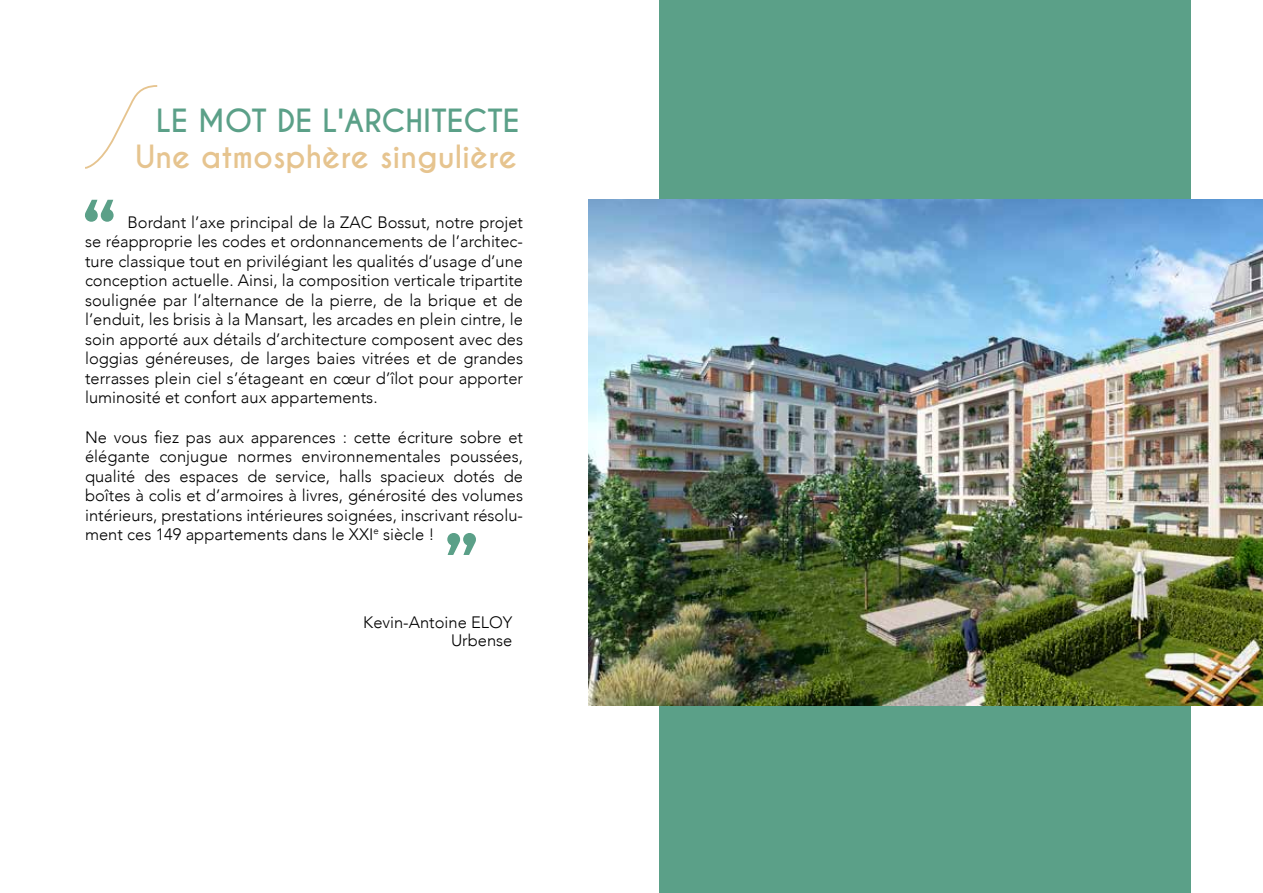
<style>
.page{position:relative;width:1263px;height:893px;background:#fff}
.page>*{position:absolute;margin:0;border:0;box-sizing:border-box;transform-origin:0 0}
.t1{font:700 30px "Caviar Dreams";color:#e6c48f}
.t2{font:700 30px "Caviar Dreams";color:#5ba088}
.t3{font:300 16.5px/19.5px "Avenir";color:#000;text-align:justify}
</style>
<div class="page">
<div style="left:659px;top:0;width:532px;height:893px;background:#5ba088"></div>
<img style="left:589px;top:200px;width:674px;height:505px">
<svg style="left:85px;top:85px;width:73px;height:84px"></svg>
<svg style="left:85px;top:199px;width:29px;height:23px"></svg>
<svg style="left:447px;top:533px;width:29px;height:22px"></svg>
<h1 class="t2" style="left:156px;top:107px;width:365px">LE MOT DE L'ARCHITECTE</h1>
<h1 class="t1" style="left:135px;top:143px;width:384px">Une atmosphère singulière</h1>
<p class="t3" style="left:85px;top:213px;width:440px;text-indent:43px">Bordant l’axe principal de la ZAC Bossut, notre projet se réapproprie les codes et ordonnancements de l’architec&shy;ture classique tout en privilégiant les qualités d’usage d’une conception actuelle. Ainsi, la composition verticale tripartite soulignée par l’alternance de la pierre, de la brique et de l’enduit, les brisis à la Mansart, les arcades en plein cintre, le soin apporté aux détails d’architecture composent avec des loggias généreuses, de larges baies vitrées et de grandes terrasses plein ciel s’étageant en cœur d’îlot pour apporter luminosité et confort aux appartements.</p>
<p class="t3" style="left:85px;top:427px;width:440px">Ne vous fiez pas aux apparences : cette écriture sobre et élégante conjugue normes environnementales poussées, qualité des espaces de service, halls spacieux dotés de boîtes à colis et d’armoires à livres, générosité des volumes intérieurs, prestations intérieures soignées, inscrivant résolu&shy;ment ces 149 appartements dans le XXI<sup>e</sup> siècle !</p>
<p class="t3" style="left:363px;top:614px;width:151px;line-height:18px;text-align:right">Kevin-Antoine ELOY<br>Urbense</p>
</div>
